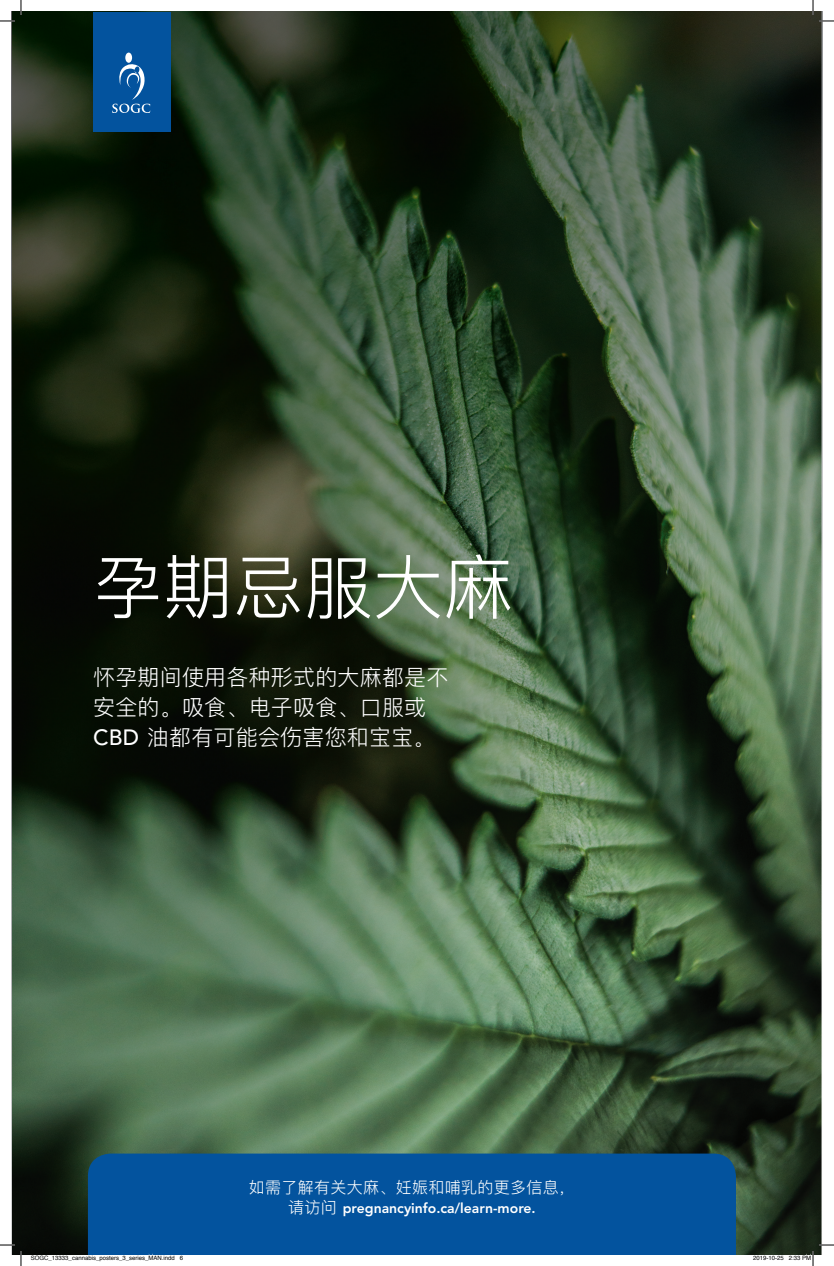
<style>
.page{position:relative;width:834px;height:1266px;background:#fff}
.page>*{position:absolute;margin:0;border:0;box-sizing:border-box;transform-origin:0 0}
.t1{font:300 70px "Ping Fang SC";color:#fff}
.t2{font:300 22px/30px "Ping Fang SC";letter-spacing:.01em;color:#fff}
.t3{font:300 16px "Ping Fang SC";letter-spacing:.02em;color:#fff}
.t4{font:800 14px "Avenir LT Std";color:#fff}
.t5{font:6px "Helvetica";color:#000}
.s1{font-family:"Avenir LT Std";font-weight:500}
.s2{font-size:20px}
.s3{font-family:"Ping Fang SC";font-weight:300;font-size:16px}
</style>
<div class="page">
<img style="left:12px;top:12px;width:810px;height:1242px">
<div style="left:88px;top:1154px;width:648px;height:100px;background:#03539e"></div>
<div style="left:93px;top:12px;width:77px;height:120px;background:#03539e"></div>
<div style="left:125px;top:53px;width:7px;height:10px;background:#fff;border-radius:50%"></div>
<svg style="left:112px;top:64px;width:38px;height:49px"></svg>
<svg style="left:0;top:0;width:22px;height:22px"></svg>
<svg style="left:0;top:1244px;width:22px;height:22px"></svg>
<svg style="left:812px;top:0;width:22px;height:22px"></svg>
<svg style="left:31px;top:1254px;width:152px;height:1px"></svg>
<svg style="left:753px;top:1244px;width:81px;height:22px"></svg>
<h1 class="t1" style="left:93px;top:544px;width:421px">孕期忌服大麻</h1>
<h2 class="t2" style="left:93px;top:662px;width:357px">怀孕期间使用各种形式的大麻都是不安全的。吸食、电子吸食、口服或<br><span class="s1">CBD</span> 油都有可能会伤害您和宝宝<span class="s2">。</span></h2>
<h3 class="t3" style="left:249px;top:1178px;width:328px">如需了解有关大麻、妊娠和哺乳的更多信息，</h3>
<h3 class="t4" style="left:288px;top:1200px;width:249px"><span class="s3">请访问</span> pregnancyinfo.ca/learn-more.</h3>
<p class="t5" style="left:31px;top:1253px;width:154px">SOGC_13333_cannabis_posters_3_series_MAN.indd 6</p>
<p class="t5" style="left:753px;top:1253px;width:60px">2019-10-25 2:33 PM</p>
</div>
